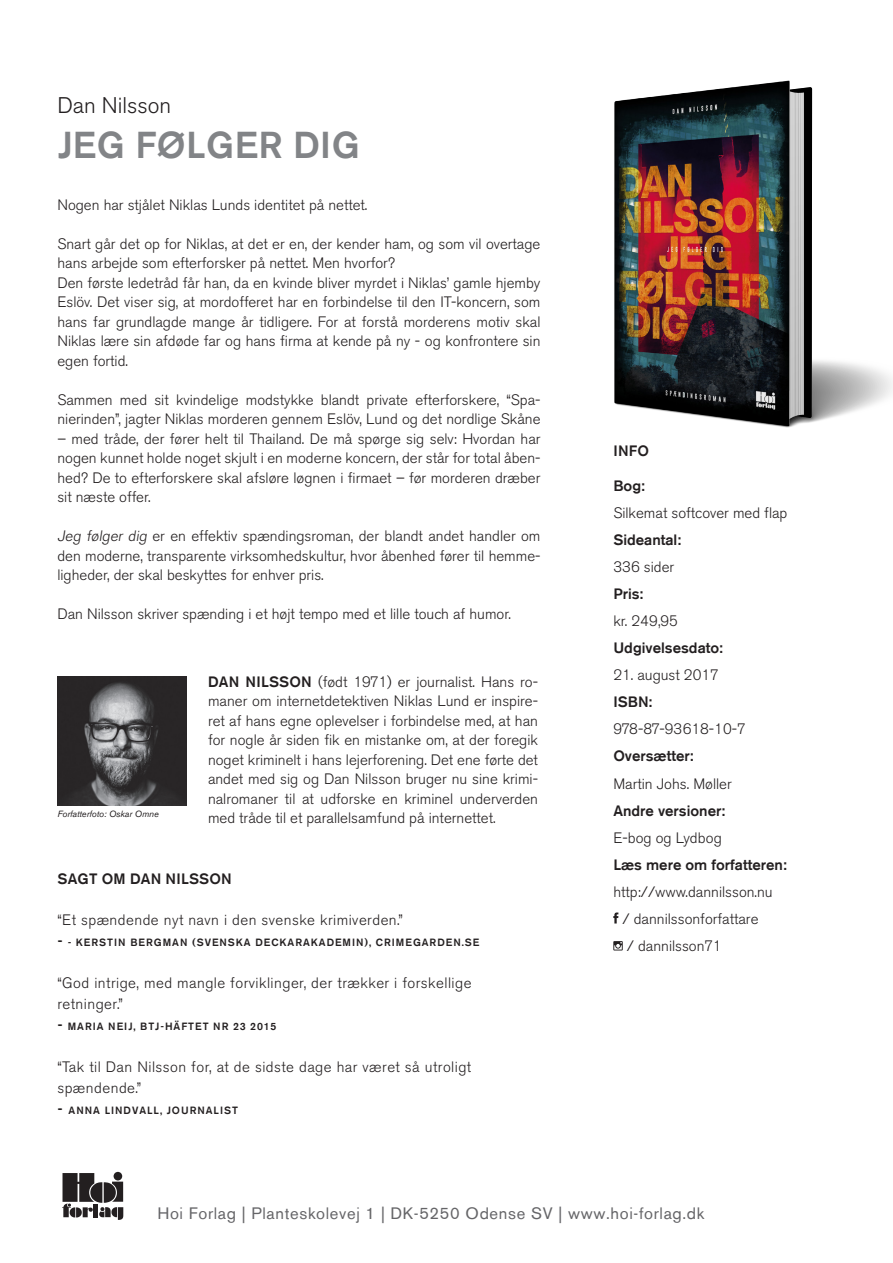
<style>
.page{position:relative;width:893px;height:1263px;background:#fff}
.page>*{position:absolute;margin:0;border:0;box-sizing:border-box;transform-origin:0 0}
.t1{font:500 37.35px "Akzidenz Grotesk BE";letter-spacing:.015em;color:#828487}
.t2{font:300 22.5px "Akzidenz Grotesk BE";color:#231f20}
.t3{font:16.5px "Akzidenz Grotesk BE";letter-spacing:.04em;color:#656568}
.t4{font:300 15px/19.5px "Akzidenz Grotesk BE";color:#231f20;text-align:justify}
.t5{font:300 15px "Akzidenz Grotesk BE";letter-spacing:.03em;color:#231f20}
.t6{font:500 15px "Akzidenz Grotesk BE";color:#231f20}
.t7{font:500 10.5px "Akzidenz Grotesk BE";letter-spacing:.095em;color:#231f20}
.t8{font:italic 9px "Akzidenz Grotesk BE";color:#231f20}
.s1{font-style:italic}
.s2{font-weight:500}
.s3{font-size:15px}
</style>
<div class="page">
<svg style="left:613px;top:912px;width:5px;height:11px"></svg>
<svg style="left:613px;top:941px;width:10px;height:9px"></svg>
<img style="left:57px;top:676px;width:130px;height:129px">
<svg style="left:62px;top:1173px;width:61px;height:47px"></svg>
<div style="left:114px;top:1172px;width:8px;height:8px;background:#231f20;border-radius:50%"></div>
<svg style="left:825px;top:361px;width:68px;height:58px"></svg>
<img style="left:614px;top:80px;width:211px;height:348px">
<p class="t2" style="left:57px;top:92px;width:115px">Dan Nilsson</p>
<p class="t1" style="left:58px;top:122px;width:304px">JEG FØLGER DIG</p>
<p class="t4" style="left:57px;top:195px;width:312px">Nogen har stjålet Niklas Lunds identitet på nettet.</p>
<p class="t4" style="left:57px;top:234px;width:484px">Snart går det op for Niklas, at det er en, der kender ham, og som vil overtage hans arbejde som efterforsker på nettet. Men hvorfor?</p>
<p class="t4" style="left:57px;top:273px;width:485px">Den første ledetråd får han, da en kvinde bliver myrdet i Niklas’ gamle hjemby Eslöv. Det viser sig, at mordofferet har en forbindelse til den IT-koncern, som hans far grundlagde mange år tidligere. For at forstå morderens motiv skal Niklas lære sin afdøde far og hans firma at kende på ny - og konfrontere sin egen fortid.</p>
<p class="t4" style="left:57px;top:390px;width:485px">Sammen med sit kvindelige modstykke blandt private efterforskere, “Spa&shy;nierinden”, jagter Niklas morderen gennem Eslöv, Lund og det nordlige Skåne</p>
<p class="t4" style="left:57px;top:429px;width:485px">– med tråde, der fører helt til Thailand. De må spørge sig selv: Hvordan har nogen kunnet holde noget skjult i en moderne koncern, der står for total åben&shy;hed? De to efterforskere skal afsløre løgnen i firmaet – før morderen dræber sit næste offer.</p>
<p class="t4" style="left:57px;top:527px;width:485px"><span class="s1">Jeg følger dig</span> er en effektiv spændingsroman, der blandt andet handler om den moderne, transparente virksomhedskultur, hvor åbenhed fører til hemme&shy;ligheder, der skal beskyttes for enhver pris.</p>
<p class="t4" style="left:57px;top:605px;width:455px">Dan Nilsson skriver spænding i et højt tempo med et lille touch af humor.</p>
<p class="t8" style="left:57px;top:808px;width:103px">Forfatterfoto: Oskar Omne</p>
<p class="t4" style="left:208px;top:672px;width:331px"><span class="s2">DAN NILSSON</span> (født 1971) er journalist. Hans ro&shy;maner om internetdetektiven Niklas Lund er inspire&shy;ret af hans egne oplevelser i forbindelse med, at han for nogle år siden fik en mistanke om, at der foregik noget kriminelt i hans lejerforening. Det ene førte det andet med sig og Dan Nilsson bruger nu sine krimi&shy;nalromaner til at udforske en kriminel underverden med tråde til et parallelsamfund på internettet.</p>
<p class="t6" style="left:58px;top:870px;width:176px">SAGT OM DAN NILSSON</p>
<p class="t5" style="left:57px;top:911px;width:347px">“Et spændende nyt navn i den svenske krimiverden.”</p>
<p class="t7" style="left:57px;top:936px;width:423px"><span class="s3">-</span> - KERSTIN BERGMAN (SVENSKA DECKARAKADEMIN), CRIMEGARDEN.SE</p>
<p class="t5" style="left:57px;top:974px;width:416px">“God intrige, med mangle forviklinger, der trækker i forskellige</p>
<p class="t5" style="left:57px;top:995px;width:67px">retninger.”</p>
<p class="t7" style="left:57px;top:1020px;width:220px"><span class="s3">-</span> MARIA NEIJ, BTJ-HÄFTET NR 23 2015</p>
<p class="t5" style="left:57px;top:1058px;width:415px">“Tak til Dan Nilsson for, at de sidste dage har været så utroligt</p>
<p class="t5" style="left:57px;top:1079px;width:85px">spændende.”</p>
<p class="t7" style="left:57px;top:1104px;width:182px"><span class="s3">-</span> ANNA LINDVALL, JOURNALIST</p>
<p class="t6" style="left:613px;top:441px;width:37px">INFO</p>
<p class="t6" style="left:613px;top:477px;width:33px">Bog:</p>
<p class="t4" style="left:613px;top:504px;width:176px">Silkemat softcover med flap</p>
<p class="t6" style="left:613px;top:531px;width:69px">Sideantal:</p>
<p class="t4" style="left:613px;top:558px;width:62px">336 sider</p>
<p class="t6" style="left:613px;top:585px;width:31px">Pris:</p>
<p class="t4" style="left:613px;top:612px;width:66px">kr. 249,95</p>
<p class="t6" style="left:613px;top:639px;width:111px">Udgivelsesdato:</p>
<p class="t4" style="left:613px;top:666px;width:107px">21. august 2017</p>
<p class="t6" style="left:613px;top:693px;width:41px">ISBN:</p>
<p class="t4" style="left:613px;top:720px;width:134px">978-87-93618-10-7</p>
<p class="t6" style="left:613px;top:747px;width:82px">Oversætter:</p>
<p class="t4" style="left:613px;top:774px;width:120px">Martin Johs. Møller</p>
<p class="t6" style="left:613px;top:801px;width:113px">Andre versioner:</p>
<p class="t4" style="left:613px;top:828px;width:110px">E-bog og Lydbog</p>
<p class="t6" style="left:613px;top:855px;width:175px">Læs mere om forfatteren:</p>
<p class="t4" style="left:613px;top:882px;width:161px">http://www.dannilsson.nu</p>
<p class="t4" style="left:622px;top:909px;width:137px">/ dannilssonforfattare</p>
<p class="t4" style="left:627px;top:936px;width:96px">/ dannilsson71</p>
<p class="t3" style="left:157px;top:1203px;width:549px">Hoi Forlag | Planteskolevej 1 | DK-5250 Odense SV | www.hoi-forlag.dk</p>
</div>
